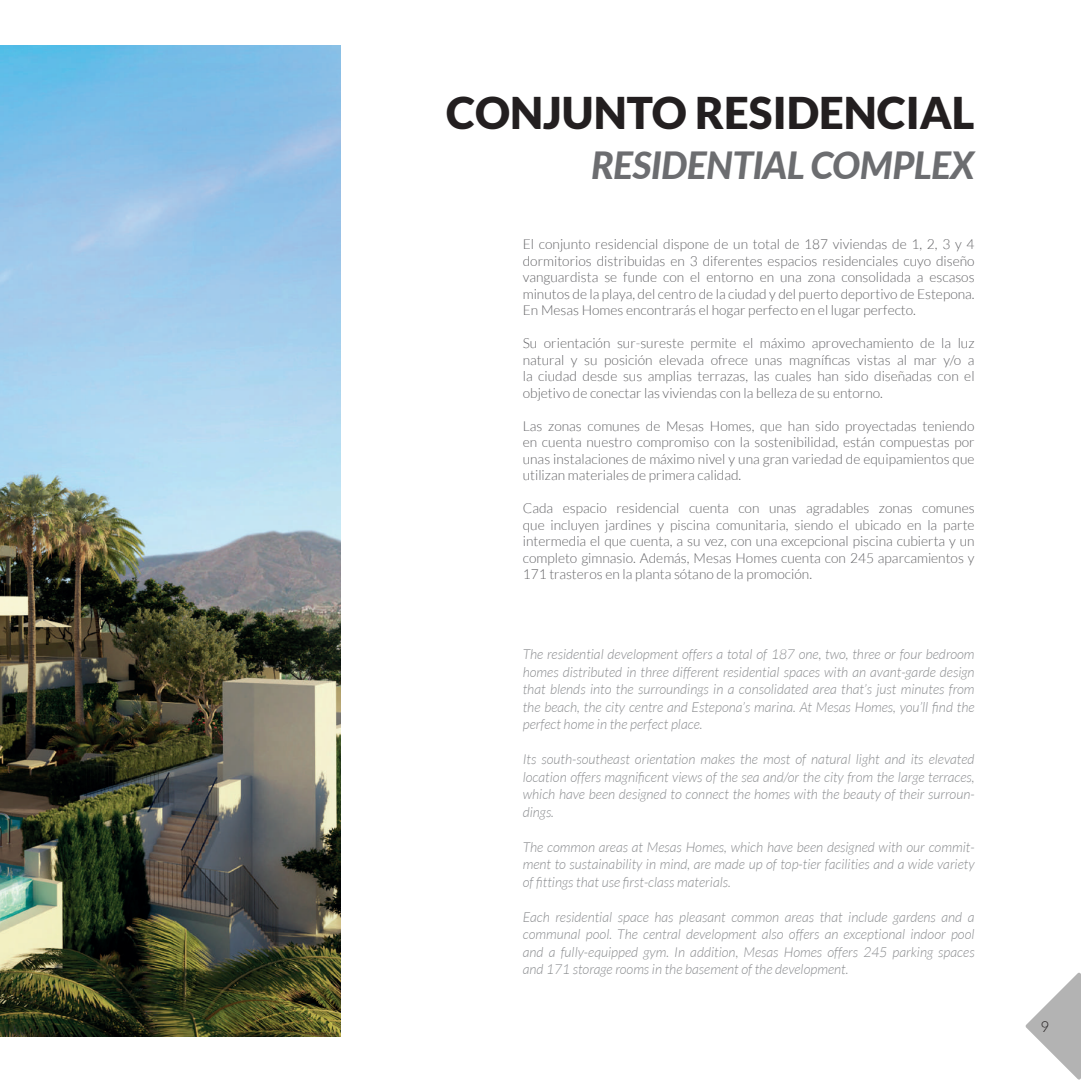
<style>
.page{position:relative;width:1081px;height:1081px;background:#fff}
.page>*{position:absolute;margin:0;border:0;box-sizing:border-box;transform-origin:0 0}
.t1{font:900 43.75px "Lato";color:#231f20}
.t2{font:italic 800 37.5px "Lato";letter-spacing:-.02em;color:#6c6d70}
.t3{font:300 15px "Lato";color:#231f20}
.t4{font:300 13.75px/16.5px "Lato";color:#636366;text-align:justify}
.t5{font:italic 300 13.75px/17.5px "Lato";color:#8a8c8f;text-align:justify}
</style>
<div class="page">
<svg style="left:1025px;top:972px;width:56px;height:108px"></svg>
<img style="left:0;top:45px;width:340px;height:991px">
<h1 class="t1" style="left:446px;top:87px;width:530px">CONJUNTO RESIDENCIAL</h1>
<h2 class="t2" style="left:591px;top:138px;width:385px">RESIDENTIAL COMPLEX</h2>
<p class="t4" style="left:523px;top:236px;width:453px">El conjunto residencial dispone de un total de 187 viviendas de 1, 2, 3 y 4 dormitorios distribuidas en 3 diferentes espacios residenciales cuyo diseño vanguardista se funde con el entorno en una zona consolidada a escasos minutos de la playa, del centro de la ciudad y del puerto deportivo de Estepona.<br>En Mesas Homes encontrarás el hogar perfecto en el lugar perfecto.</p>
<p class="t4" style="left:523px;top:335px;width:453px">Su orientación sur-sureste permite el máximo aprovechamiento de la luz natural y su posición elevada ofrece unas magníficas vistas al mar y/o a la ciudad desde sus amplias terrazas, las cuales han sido diseñadas con el objetivo de conectar las viviendas con la belleza de su entorno.</p>
<p class="t4" style="left:523px;top:417px;width:453px">Las zonas comunes de Mesas Homes, que han sido proyectadas teniendo en cuenta nuestro compromiso con la sostenibilidad, están compuestas por unas instalaciones de máximo nivel y una gran variedad de equipamientos que utilizan materiales de primera calidad.</p>
<p class="t4" style="left:523px;top:500px;width:453px">Cada espacio residencial cuenta con unas agradables zonas comunes que incluyen jardines y piscina comunitaria, siendo el ubicado en la parte intermedia el que cuenta, a su vez, con una excepcional piscina cubierta y un completo gimnasio. Además, Mesas Homes cuenta con 245 aparcamientos y 171 trasteros en la planta sótano de la promoción.</p>
<p class="t5" style="left:523px;top:646px;width:453px">The residential development offers a total of 187 one, two, three or four bedroom homes distributed in three different residential spaces with an avant-garde design that blends into the surroundings in a consolidated area that’s just minutes from the beach, the city centre and Estepona’s marina. At Mesas Homes, you’ll find the perfect home in the perfect place.</p>
<p class="t5" style="left:523px;top:751px;width:453px">Its south-southeast orientation makes the most of natural light and its elevated location offers magnificent views of the sea and/or the city from the large terraces, which have been designed to connect the homes with the beauty of their surroun&shy;dings.</p>
<p class="t5" style="left:523px;top:838px;width:453px">The common areas at Mesas Homes, which have been designed with our commit&shy;ment to sustainability in mind, are made up of top-tier facilities and a wide variety of fittings that use first-class materials.</p>
<p class="t5" style="left:523px;top:908px;width:453px">Each residential space has pleasant common areas that include gardens and a communal pool. The central development also offers an exceptional indoor pool and a fully-equipped gym. In addition, Mesas Homes offers 245 parking spaces and 171 storage rooms in the basement of the development.</p>
<p class="t3" style="left:1040px;top:1019px;width:10px">9</p>
</div>
